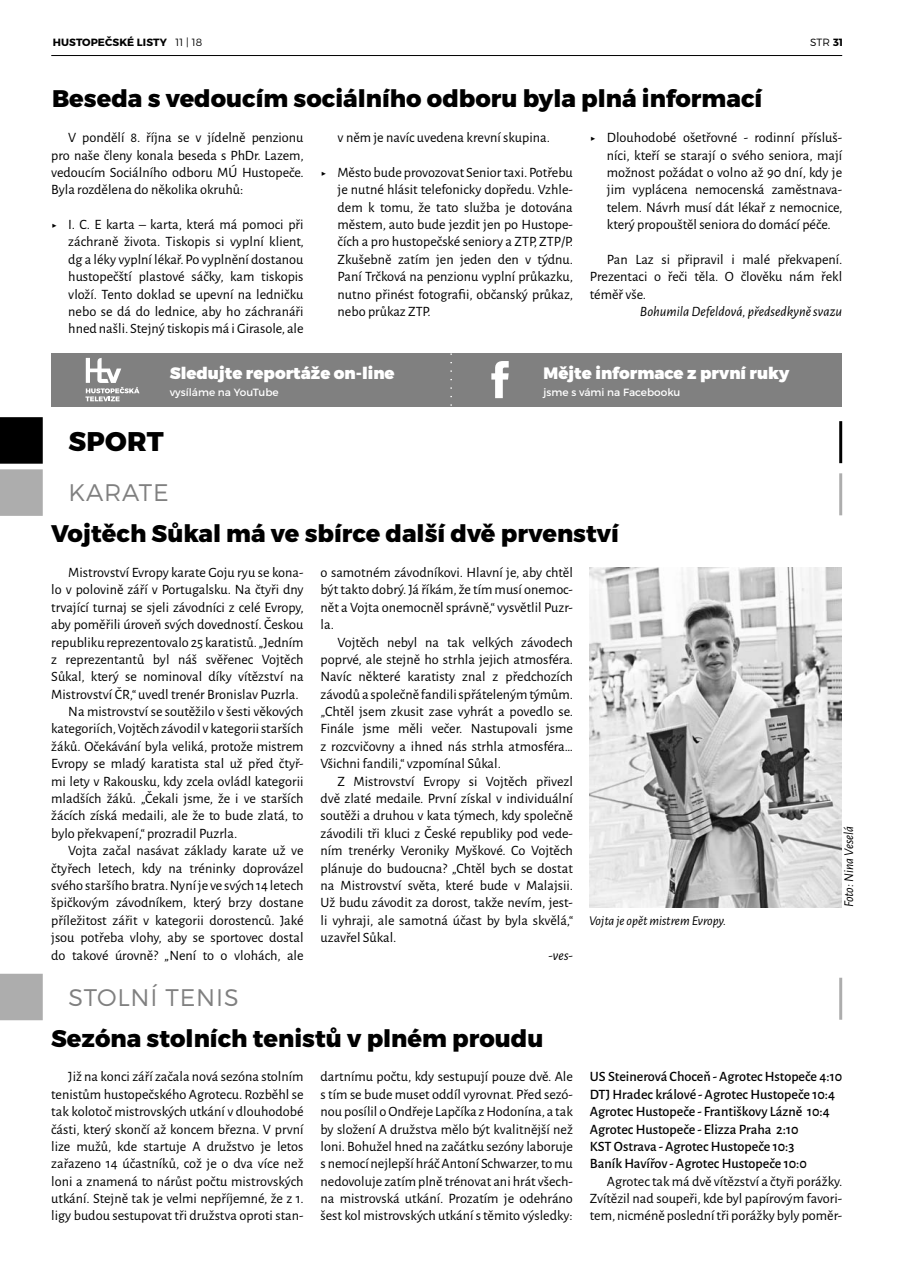
<style>
.page{position:relative;width:902px;height:1272px;background:#fff}
.page>*{position:absolute;margin:0;border:0;box-sizing:border-box;transform-origin:0 0}
.t1{font:800 27px "Montserrat";letter-spacing:.01em;color:#000}
.t2{font:800 24px "Montserrat";color:#000}
.t3{font:300 24px "Montserrat";letter-spacing:.035em;color:#808080}
.t4{font:900 16.5px "Montserrat";color:#fff}
.t5{font:14.25px/17.4px "Alegreya Sans";color:#000;text-align:justify}
.t6{font:500 14.25px "Alegreya Sans";color:#000}
.t7{font:italic 14.25px "Alegreya Sans";color:#000}
.t8{font:italic 13.5px "Alegreya Sans";color:#000}
.t9{font:10.5px "Montserrat";color:#fff}
.t10{font:700 10.5px "Montserrat";letter-spacing:.01em;color:#000}
.t11{font:300 10.5px "Montserrat";color:#000}
.s1{font-weight:300}
.s2{font-weight:700}
</style>
<div class="page">
<hr style="left:51px;top:55px;width:791px;height:1px;background:#000">
<div style="left:0;top:469px;width:43px;height:47px;background:#adadad"></div>
<hr style="left:839px;top:473px;width:3px;height:42px;background:#adadad">
<img style="left:590px;top:567px;width:252px;height:340px">
<div style="left:0;top:974px;width:43px;height:46px;background:#adadad"></div>
<hr style="left:839px;top:978px;width:3px;height:42px;background:#adadad">
<div style="left:0;top:417px;width:43px;height:47px;background:#000"></div>
<hr style="left:839px;top:421px;width:3px;height:42px;background:#000">
<div style="left:52px;top:353px;width:790px;height:53px;background:#808080"></div>
<svg style="left:85px;top:358px;width:55px;height:43px"></svg>
<svg style="left:450px;top:353px;width:2px;height:54px"></svg>
<svg style="left:491px;top:361px;width:18px;height:37px"></svg>
<p class="t10" style="left:53px;top:36px;width:151px">HUSTOPEČSKÉ LISTY <span class="s1">11 | 18</span></p>
<p class="t11" style="left:810px;top:36px;width:35px">STR <span class="s2">31</span></p>
<p class="t2" style="left:52px;top:87px;width:712px">Beseda s vedoucím sociálního odboru byla plná informací</p>
<p class="t5" style="left:51px;top:130px;width:254px;text-indent:17px">V pondělí 8. října se v jídelně penzionu pro naše členy konala beseda s PhDr. Lazem, vedoucím Sociálního odboru MÚ Hustopeče.<br>Byla rozdělena do několika okruhů:</p>
<p class="t5" style="left:68px;top:217px;width:237px">I. C. E karta – karta, která má pomoci při záchraně života. Tiskopis si vyplní klient, dg a léky vyplní lékař. Po vyplnění dostanou hustopečští plastové sáčky, kam tiskopis vloží. Tento doklad se upevní na ledničku nebo se dá do lednice, aby ho záchranáři hned našli. Stejný tiskopis má i Girasole, ale</p>
<p class="t5" style="left:338px;top:130px;width:214px">v něm je navíc uvedena krevní skupina.</p>
<p class="t5" style="left:338px;top:165px;width:237px">Město bude provozovat Senior taxi. Potřebu je nutné hlásit telefonicky dopředu. Vzhle&shy;dem k tomu, že tato služba je dotována městem, auto bude jezdit jen po Hustope&shy;čích a pro hustopečské seniory a ZTP, ZTP/P.<br>Zkušebně zatím jen jeden den v týdnu.<br>Paní Trčková na penzionu vyplní průkazku, nutno přinést fotografii, občanský průkaz, nebo průkaz ZTP.</p>
<p class="t5" style="left:607px;top:130px;width:237px">Dlouhodobé ošetřovné - rodinní přísluš&shy;níci, kteří se starají o svého seniora, mají možnost požádat o volno až 90 dní, kdy je jim vyplácena nemocenská zaměstnava&shy;telem. Návrh musí dát lékař z nemocnice, který propouštěl seniora do domácí péče.</p>
<p class="t5" style="left:607px;top:252px;width:237px">Pan Laz si připravil i malé překvapení.</p>
<p class="t5" style="left:590px;top:269px;width:254px">Prezentaci o řeči těla. O člověku nám řekl</p>
<p class="t5" style="left:590px;top:287px;width:58px">téměř vše.</p>
<p class="t7" style="left:640px;top:306px;width:204px">Bohumila Defeldová, předsedkyně svazu</p>
<p class="t4" style="left:170px;top:364px;width:226px">Sledujte reportáže on-line</p>
<p class="t9" style="left:170px;top:386px;width:110px">vysíláme na YouTube</p>
<p class="t1" style="left:68px;top:428px;width:97px">SPORT</p>
<p class="t3" style="left:68px;top:479px;width:102px">KARATE</p>
<p class="t4" style="left:544px;top:364px;width:247px">Mějte informace z první ruky</p>
<p class="t9" style="left:544px;top:386px;width:138px">jsme s vámi na Facebooku</p>
<p class="t2" style="left:51px;top:522px;width:569px">Vojtěch Sůkal má ve sbírce další dvě prvenství</p>
<p class="t5" style="left:68px;top:565px;width:237px">Mistrovství Evropy karate Goju ryu se kona-</p>
<p class="t5" style="left:51px;top:582px;width:254px">lo v polovině září v Portugalsku. Na čtyři dny</p>
<p class="t5" style="left:51px;top:600px;width:254px">trvající turnaj se sjeli závodníci z celé Evropy,</p>
<p class="t5" style="left:51px;top:617px;width:254px">aby poměřili úroveň svých dovedností. Českou</p>
<p class="t5" style="left:51px;top:634px;width:254px">republiku reprezentovalo 25 karatistů. „Jedním</p>
<p class="t5" style="left:51px;top:652px;width:254px">z reprezentantů byl náš svěřenec Vojtěch</p>
<p class="t5" style="left:51px;top:669px;width:254px">Sůkal, který se nominoval díky vítězství na</p>
<p class="t5" style="left:51px;top:687px;width:249px">Mistrovství ČR,“ uvedl trenér Bronislav Puzrla.</p>
<p class="t5" style="left:68px;top:704px;width:237px">Na mistrovství se soutěžilo v šesti věkových</p>
<p class="t5" style="left:51px;top:721px;width:254px">kategoriích, Vojtěch závodil v kategorii starších</p>
<p class="t5" style="left:51px;top:739px;width:254px">žáků. Očekávání byla veliká, protože mistrem</p>
<p class="t5" style="left:51px;top:756px;width:254px">Evropy se mladý karatista stal už před čtyř-</p>
<p class="t5" style="left:51px;top:774px;width:254px">mi lety v Rakousku, kdy zcela ovládl kategorii</p>
<p class="t5" style="left:51px;top:791px;width:254px">mladších žáků. „Čekali jsme, že i ve starších</p>
<p class="t5" style="left:51px;top:808px;width:254px">žácích získá medaili, ale že to bude zlatá, to</p>
<p class="t5" style="left:51px;top:826px;width:188px">bylo překvapení,“ prozradil Puzrla.</p>
<p class="t5" style="left:68px;top:843px;width:237px">Vojta začal nasávat základy karate už ve</p>
<p class="t5" style="left:51px;top:860px;width:254px">čtyřech letech, kdy na tréninky doprovázel</p>
<p class="t5" style="left:51px;top:878px;width:254px">svého staršího bratra. Nyní je ve svých 14 letech</p>
<p class="t5" style="left:51px;top:895px;width:254px">špičkovým závodníkem, který brzy dostane</p>
<p class="t5" style="left:51px;top:913px;width:254px">příležitost zářit v kategorii dorostenců. Jaké</p>
<p class="t5" style="left:51px;top:930px;width:254px">jsou potřeba vlohy, aby se sportovec dostal</p>
<p class="t5" style="left:51px;top:947px;width:254px">do takové úrovně? „Není to o vlohách, ale</p>
<p class="t3" style="left:68px;top:983px;width:172px">STOLNÍ TENIS</p>
<p class="t5" style="left:321px;top:565px;width:254px">o samotném závodníkovi. Hlavní je, aby chtěl</p>
<p class="t5" style="left:321px;top:582px;width:254px">být takto dobrý. Já říkám, že tím musí onemoc-</p>
<p class="t5" style="left:321px;top:600px;width:254px">nět a Vojta onemocněl správně,“ vysvětlil Puzr-</p>
<p class="t5" style="left:321px;top:617px;width:15px">la.</p>
<p class="t5" style="left:338px;top:634px;width:237px">Vojtěch nebyl na tak velkých závodech</p>
<p class="t5" style="left:321px;top:652px;width:254px">poprvé, ale stejně ho strhla jejich atmosféra.</p>
<p class="t5" style="left:321px;top:669px;width:254px">Navíc některé karatisty znal z předchozích</p>
<p class="t5" style="left:321px;top:687px;width:254px">závodů a společně fandili spřáteleným týmům.</p>
<p class="t5" style="left:321px;top:704px;width:254px">„Chtěl jsem zkusit zase vyhrát a povedlo se.</p>
<p class="t5" style="left:321px;top:721px;width:254px">Finále jsme měli večer. Nastupovali jsme</p>
<p class="t5" style="left:321px;top:739px;width:254px">z rozcvičovny a ihned nás strhla atmosféra…</p>
<p class="t5" style="left:321px;top:756px;width:182px">Všichni fandili,“ vzpomínal Sůkal.</p>
<p class="t5" style="left:338px;top:774px;width:237px">Z Mistrovství Evropy si Vojtěch přivezl</p>
<p class="t5" style="left:321px;top:791px;width:254px">dvě zlaté medaile. První získal v individuální</p>
<p class="t5" style="left:321px;top:808px;width:254px">soutěži a druhou v kata týmech, kdy společně</p>
<p class="t5" style="left:321px;top:826px;width:254px">závodili tři kluci z České republiky pod vede-</p>
<p class="t5" style="left:321px;top:843px;width:254px">ním trenérky Veroniky Myškové. Co Vojtěch</p>
<p class="t5" style="left:321px;top:860px;width:254px">plánuje do budoucna? „Chtěl bych se dostat</p>
<p class="t5" style="left:321px;top:878px;width:254px">na Mistrovství světa, které bude v Malajsii.</p>
<p class="t5" style="left:321px;top:895px;width:254px">Už budu závodit za dorost, takže nevím, jest-</p>
<p class="t5" style="left:321px;top:913px;width:254px">li vyhraji, ale samotná účast by byla skvělá,“</p>
<p class="t5" style="left:321px;top:930px;width:77px">uzavřel Sůkal.</p>
<p class="t7" style="left:548px;top:949px;width:26px">-ves-</p>
<p class="t2" style="left:51px;top:1026px;width:494px">Sezóna stolních tenistů v plném proudu</p>
<p class="t8" style="left:589px;top:915px;width:139px">Vojta je opět mistrem Evropy.</p>
<p class="t8" style="left:843px;top:907px;width:83px;rotate:-90deg">Foto: Nina Veselá</p>
<p class="t5" style="left:51px;top:1069px;width:254px;text-indent:17px">Již na konci září začala nová sezóna stolním tenistům hustopečského Agrotecu. Rozběhl se tak kolotoč mistrovských utkání v dlouhodobé části, který skončí až koncem března. V první lize mužů, kde startuje A družstvo je letos zařazeno 14 účastníků, což je o dva více než loni a znamená to nárůst počtu mistrovských utkání. Stejně tak je velmi nepříjemné, že z 1. ligy budou sestupovat tři družstva oproti stan-</p>
<p class="t5" style="left:321px;top:1069px;width:254px">dartnímu počtu, kdy sestupují pouze dvě. Ale s tím se bude muset oddíl vyrovnat. Před sezó&shy;nou posílil o Ondřeje Lapčíka z Hodonína, a tak by složení A družstva mělo být kvalitnější než loni. Bohužel hned na začátku sezóny laboruje s nemocí nejlepší hráč Antoní Schwarzer, to mu nedovoluje zatím plně trénovat ani hrát všech&shy;na mistrovská utkání. Prozatím je odehráno šest kol mistrovských utkání s těmito výsledky:</p>
<p class="t6" style="left:590px;top:1071px;width:254px">US Steinerová Choceň - Agrotec Hstopeče 4:10</p>
<p class="t6" style="left:590px;top:1088px;width:247px">DTJ Hradec králové - Agrotec Hustopeče 10:4</p>
<p class="t6" style="left:590px;top:1106px;width:241px">Agrotec Hustopeče - Františkovy Lázně 10:4</p>
<p class="t6" style="left:590px;top:1123px;width:210px">Agrotec Hustopeče - Elizza Praha 2:10</p>
<p class="t6" style="left:590px;top:1141px;width:206px">KST Ostrava - Agrotec Hustopeče 10:3</p>
<p class="t6" style="left:590px;top:1158px;width:219px">Baník Havířov - Agrotec Hustopeče 10:0</p>
<p class="t5" style="left:607px;top:1174px;width:237px">Agrotec tak má dvě vítězství a čtyři porážky.</p>
<p class="t5" style="left:590px;top:1191px;width:254px">Zvítězil nad soupeři, kde byl papírovým favori-</p>
<p class="t5" style="left:590px;top:1208px;width:254px">tem, nicméně poslední tři porážky byly poměr-</p>
</div>
